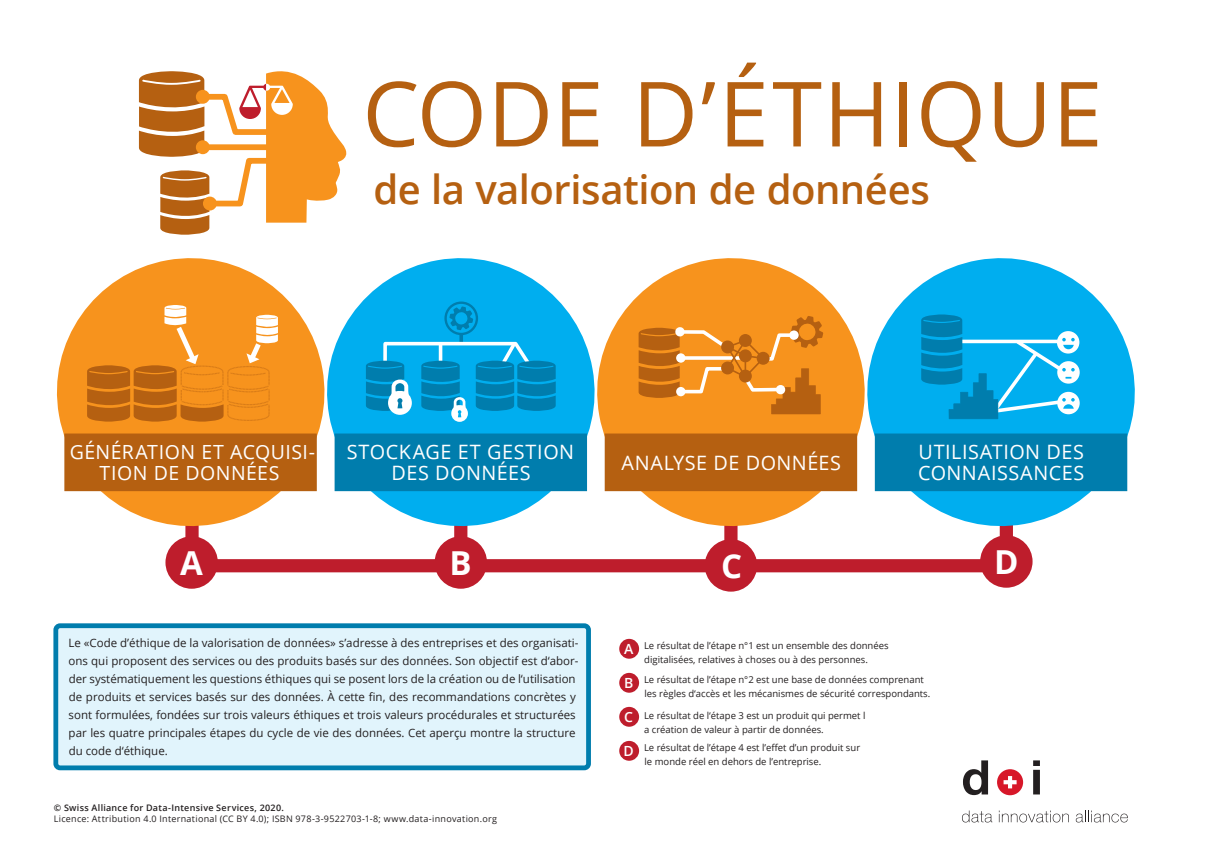
<style>
.page{position:relative;width:1214px;height:865px;background:#fff}
.page>*{position:absolute;margin:0;border:0;box-sizing:border-box;transform-origin:0 0}
.t1{font:90px "Open Sans";letter-spacing:.005em;color:#b56011}
.t2{font:600 40px "Open Sans";letter-spacing:-.01em;color:#b56011}
.t3{font:700 33px "Open Sans";color:#fff}
.t4{font:19.8px/20.9px "Open Sans";letter-spacing:.025em;color:#fff;text-align:center}
.t5{font:19.5px/20.9px "Open Sans";letter-spacing:.025em;color:#fff;text-align:center}
.t6{font:600 14px "Open Sans";color:#fff}
.t7{font:11.5px/18px "Open Sans";color:#231f20}
.t8{font:9.5px/14px "Open Sans";color:#231f20}
.t9{font:9px "Open Sans";letter-spacing:.03em;color:#231f20}
.t10{font:600 9px "Open Sans";letter-spacing:.03em;color:#231f20}
</style>
<div class="page">
<svg style="left:139px;top:71px;width:208px;height:164px"></svg>
<div style="left:56px;top:625px;width:532px;height:142px;background:#e1f4fc;border-radius:4px"></div>
<div style="left:53px;top:623px;width:538px;height:147px;border:5px solid #007dad;border-radius:4px"></div>
<div style="left:619px;top:639px;width:20px;height:19px;background:#be1d2c;border-radius:50%"></div>
<div style="left:619px;top:673px;width:20px;height:19px;background:#be1d2c;border-radius:50%"></div>
<div style="left:619px;top:707px;width:20px;height:19px;background:#be1d2c;border-radius:50%"></div>
<div style="left:619px;top:741px;width:20px;height:19px;background:#be1d2c;border-radius:50%"></div>
<svg style="left:200px;top:537px;width:824px;height:42px"></svg>
<svg style="left:56px;top:258px;width:260px;height:279px;fill:#f7931d"></svg>
<svg style="left:605px;top:258px;width:251px;height:279px;fill:#f7931d"></svg>
<svg style="left:316px;top:258px;width:289px;height:279px;fill:#00aeef"></svg>
<svg style="left:856px;top:258px;width:279px;height:279px;fill:#00aeef"></svg>
<svg style="left:87px;top:305px;width:191px;height:116px;background:#e88d26"></svg>
<svg style="left:459px;top:335px;width:4px;height:4px"></svg>
<svg style="left:449px;top:306px;width:24px;height:24px"></svg>
<div style="left:444px;top:301px;width:34px;height:34px;border:2px solid #007dad;border-radius:50%"></div>
<svg style="left:366px;top:339px;width:189px;height:83px;background:#18a2d6"></svg>
<svg style="left:638px;top:316px;width:185px;height:98px;background:#e58b27"></svg>
<svg style="left:921px;top:314px;width:158px;height:105px;background:#1eace1"></svg>
<div style="left:64px;top:433px;width:253px;height:58px;background:#b56011"></div>
<div style="left:604px;top:433px;width:253px;height:58px;background:#b56011"></div>
<div style="left:334px;top:433px;width:253px;height:58px;background:#007dad"></div>
<div style="left:874px;top:433px;width:253px;height:58px;background:#007dad"></div>
<div style="left:165px;top:536px;width:53px;height:52px;background:#be1d2c;border-radius:50%"></div>
<div style="left:434px;top:536px;width:53px;height:52px;background:#be1d2c;border-radius:50%"></div>
<div style="left:704px;top:539px;width:53px;height:52px;background:#be1d2c;border-radius:50%"></div>
<div style="left:980px;top:535px;width:52px;height:52px;background:#be1d2c;border-radius:50%"></div>
<svg style="left:963px;top:760px;width:24px;height:35px"></svg>
<svg style="left:1033px;top:760px;width:6px;height:34px"></svg>
<svg style="left:997px;top:769px;width:25px;height:26px"></svg>
<svg style="left:962px;top:810px;width:30px;height:12px"></svg>
<svg style="left:998px;top:810px;width:70px;height:12px"></svg>
<svg style="left:1075px;top:810px;width:52px;height:12px"></svg>
<p class="t1" style="left:362px;top:52px;width:741px">CODE D’ÉTHIQUE</p>
<p class="t2" style="left:373px;top:162px;width:558px">de la valorisation de données</p>
<p class="t5" style="left:70px;top:441px;width:247px">GÉNÉRATION ET ACQUISI-<br>TION DE DONNÉES</p>
<p class="t4" style="left:621px;top:452px;width:221px">ANALYSE DE DONNÉES</p>
<p class="t4" style="left:347px;top:441px;width:229px">STOCKAGE ET GESTION<br>DES DONNÉES</p>
<p class="t4" style="left:918px;top:441px;width:167px">UTILISATION DES</p>
<p class="t4" style="left:918px;top:462px;width:168px">CONNAISSANCES</p>
<p class="t3" style="left:180px;top:540px;width:24px">A</p>
<p class="t3" style="left:449px;top:540px;width:24px">B</p>
<p class="t3" style="left:721px;top:543px;width:23px">C</p>
<p class="t3" style="left:994px;top:539px;width:26px">D</p>
<p class="t7" style="left:68px;top:633px;width:511px">Le «Code d’éthique de la valorisation de données» s’adresse à des entreprises et des organisati&shy;ons qui proposent des services ou des produits basés sur des données. Son objectif est d‘abor&shy;der systématiquement les questions éthiques qui se posent lors de la création ou de l‘utilisation de produits et services basés sur des données. À cette fin, des recommandations concrètes y sont formulées, fondées sur trois valeurs éthiques et trois valeurs procédurales et structurées par les quatre principales étapes du cycle de vie des données. Cet aperçu montre la structure du code d‘éthique.</p>
<p class="t6" style="left:624px;top:639px;width:11px">A</p>
<p class="t8" style="left:644px;top:638px;width:246px">Le résultat de l’étape n°1 est un ensemble des données digitalisées, relatives à choses ou à des personnes.</p>
<p class="t6" style="left:624px;top:673px;width:11px">B</p>
<p class="t8" style="left:644px;top:672px;width:288px">Le résultat de l’étape n°2 est une base de données comprenant les règles d‘accès et les mécanismes de sécurité correspondants.</p>
<p class="t6" style="left:624px;top:707px;width:10px">C</p>
<p class="t8" style="left:644px;top:708px;width:223px">Le résultat de l‘étape 3 est un produit qui permet l a création de valeur à partir de données.</p>
<p class="t6" style="left:623px;top:741px;width:12px">D</p>
<p class="t8" style="left:644px;top:740px;width:218px">Le résultat de l’étape 4 est l’effet d’un produit sur le monde réel en dehors de l’entreprise.</p>
<p class="t10" style="left:54px;top:801px;width:231px">© Swiss Alliance for Data-Intensive Services, 2020.</p>
<p class="t9" style="left:54px;top:812px;width:444px">Licence: Attribution 4.0 International (CC BY 4.0); ISBN 978-3-9522703-1-8; www.data-innovation.org</p>
</div>
